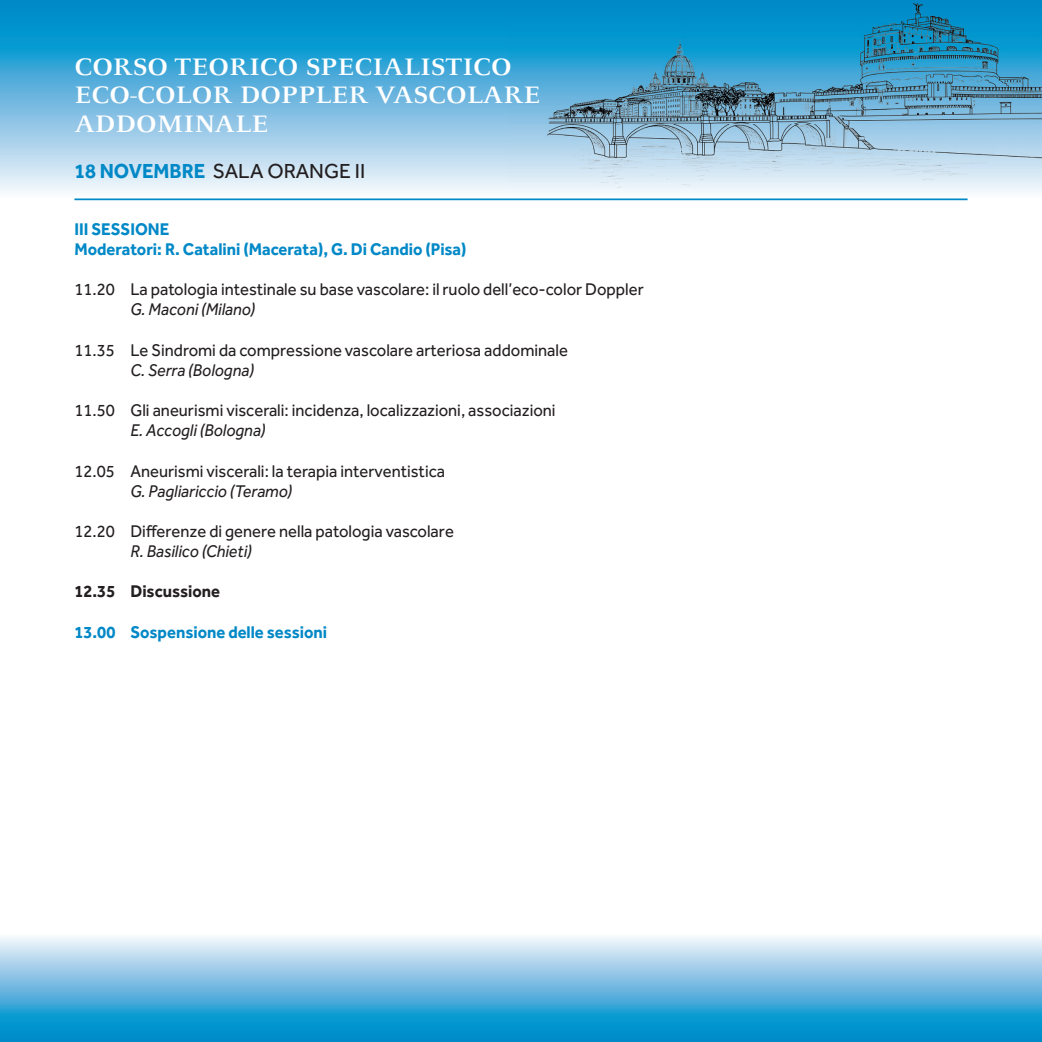
<style>
.page{position:relative;width:1042px;height:1042px;background:#fff}
.page>*{position:absolute;margin:0;border:0;box-sizing:border-box;transform-origin:0 0}
.t1{font:600 26.25px/28.9px "FF Celeste";color:#fff;scale:1.1 1}
.t2{font:21px "Effra";color:#231f20}
.t3{font:17.5px "Effra";color:#231f20;scale:.95 1}
.t4{font:italic 17.5px "Effra";color:#231f20;scale:.95 1}
.t5{font:700 17.5px/20.1px "Effra";color:#0088c7;scale:.95 1}
.t6{font:700 17.5px "Effra";color:#231f20;scale:.95 1}
.s1{font-weight:700;color:#0088c7}
</style>
<div class="page">
<svg style="left:1px;top:937px;width:1041px;height:105px;background:#67b9df"></svg>
<svg style="left:0;top:933px;width:1px;height:109px"></svg>
<svg style="left:1px;top:0;width:1041px;height:193px;background:#6cbae0"></svg>
<svg style="left:0;top:0;width:1px;height:198px"></svg>
<img style="left:508px;top:0;width:534px;height:187px">
<hr style="left:74px;top:198px;width:893px;height:2px;background:#0088c7">
<h1 class="t1" style="left:74px;top:51px;width:425px">CORSO TEORICO SPECIALISTICO<br>ECO-COLOR DOPPLER VASCOLARE<br>ADDOMINALE</h1>
<p class="t2" style="left:74px;top:158px;width:292px"><span class="s1">18 NOVEMBRE</span> SALA ORANGE II</p>
<p class="t5" style="left:74px;top:219px;width:414px">III SESSIONE<br>Moderatori: R. Catalini (Macerata), G. Di Candio (Pisa)</p>
<p class="t3" style="left:74px;top:279px;width:601px">11.20 La patologia intestinale su base vascolare: il ruolo dell’eco-color Doppler</p>
<p class="t4" style="left:130px;top:299px;width:133px">G. Maconi (Milano)</p>
<p class="t3" style="left:74px;top:340px;width:521px">11.35 Le Sindromi da compressione vascolare arteriosa addominale</p>
<p class="t4" style="left:130px;top:360px;width:132px">C. Serra (Bologna)</p>
<p class="t3" style="left:74px;top:400px;width:508px">11.50 Gli aneurismi viscerali: incidenza, localizzazioni, associazioni</p>
<p class="t4" style="left:130px;top:420px;width:144px">E. Accogli (Bologna)</p>
<p class="t3" style="left:74px;top:460px;width:392px">12.05 Aneurismi viscerali: la terapia interventistica</p>
<p class="t4" style="left:130px;top:480px;width:172px">G. Pagliariccio (Teramo)</p>
<p class="t3" style="left:74px;top:521px;width:401px">12.20 Differenze di genere nella patologia vascolare</p>
<p class="t4" style="left:130px;top:541px;width:129px">R. Basilico (Chieti)</p>
<p class="t6" style="left:74px;top:581px;width:155px">12.35 Discussione</p>
<p class="t5" style="left:74px;top:621px;width:267px">13.00 Sospensione delle sessioni</p>
</div>
